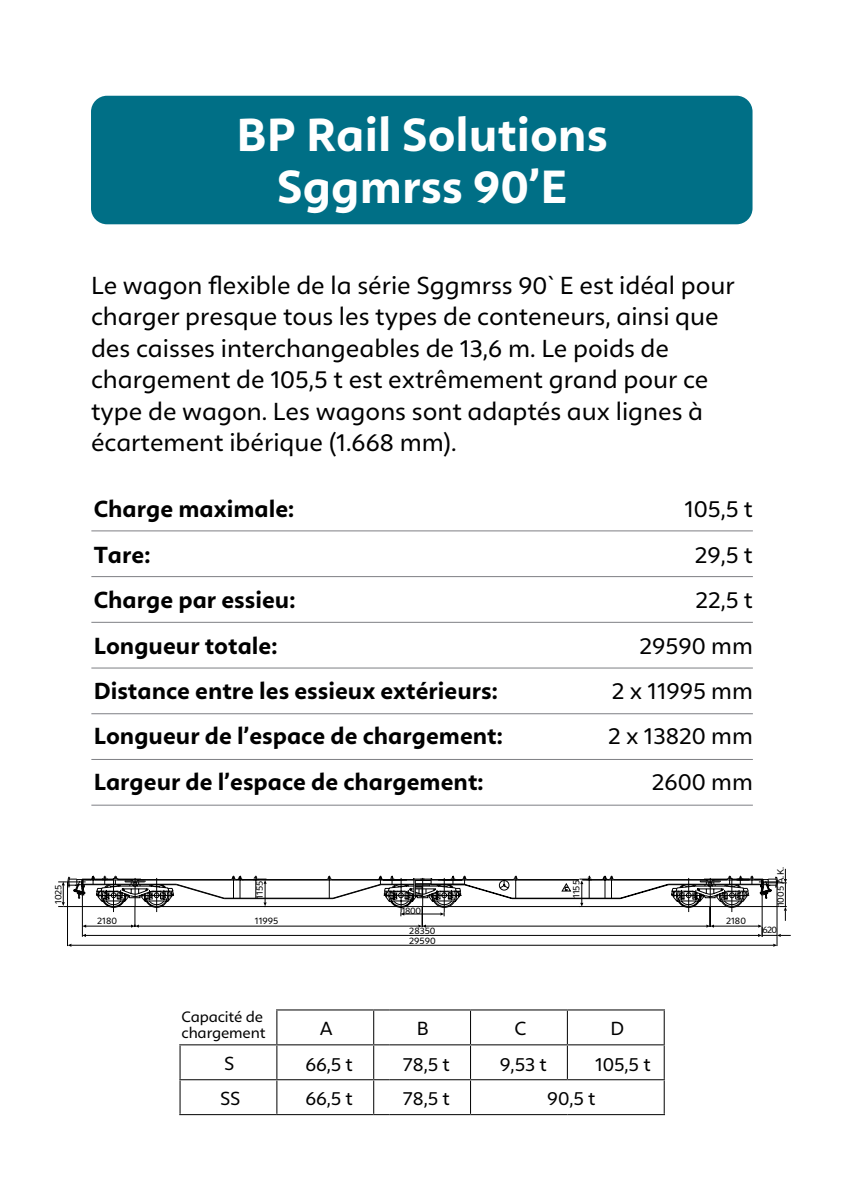
<style>
.page{position:relative;width:845px;height:1191px;background:#fff}
.page>*{position:absolute;margin:0;border:0;box-sizing:border-box;transform-origin:0 0}
.t1{font:700 48.6px/51.4px "Calima";color:#fff;text-align:center}
.t2{font:25.8px/31.4px "Calima";color:#000}
.t3{font:700 24.2px/45.4px "Calima";color:#000}
.t4{font:24.2px/45.4px "Calima";color:#000;text-align:right}
.t5{font:19.8px "Calima";letter-spacing:-.005em;color:#000}
.t6{font:15.8px/15.8px "Calima";letter-spacing:-.01em;color:#000}
.t7{font:9.8px "Calima";color:#000}
</style>
<div class="page">
<div style="left:91px;top:96px;width:661px;height:128px;background:#006f86;border-radius:16px"></div>
<svg style="left:58px;top:869px;width:733px;height:77px"></svg>
<svg style="left:374px;top:1009px;width:15px;height:1px"></svg>
<hr style="left:389px;top:1009px;width:81px;height:1px;background:#000">
<hr style="left:470px;top:1009px;width:97px;height:1px;background:#000">
<hr style="left:470px;top:1010px;width:1px;height:34px;background:#000">
<hr style="left:567px;top:1009px;width:98px;height:1px;background:#000">
<hr style="left:567px;top:1010px;width:1px;height:34px;background:#000">
<hr style="left:664px;top:1010px;width:1px;height:34px;background:#000">
<svg style="left:374px;top:1044px;width:15px;height:1px"></svg>
<hr style="left:373px;top:1045px;width:1px;height:34px;background:#000">
<hr style="left:389px;top:1044px;width:81px;height:1px;background:#000">
<hr style="left:470px;top:1044px;width:97px;height:1px;background:#000">
<hr style="left:470px;top:1045px;width:1px;height:34px;background:#000">
<hr style="left:567px;top:1044px;width:98px;height:1px;background:#000">
<hr style="left:567px;top:1045px;width:1px;height:34px;background:#000">
<hr style="left:664px;top:1045px;width:1px;height:34px;background:#000">
<svg style="left:374px;top:1079px;width:15px;height:1px"></svg>
<hr style="left:373px;top:1080px;width:1px;height:33px;background:#000">
<hr style="left:389px;top:1079px;width:81px;height:1px;background:#000">
<hr style="left:470px;top:1079px;width:97px;height:1px;background:#000">
<hr style="left:470px;top:1080px;width:1px;height:33px;background:#000">
<hr style="left:567px;top:1079px;width:98px;height:1px;background:#000">
<hr style="left:664px;top:1080px;width:1px;height:33px;background:#000">
<hr style="left:277px;top:1114px;width:97px;height:1px;background:#000">
<svg style="left:374px;top:1114px;width:15px;height:1px"></svg>
<hr style="left:389px;top:1114px;width:81px;height:1px;background:#000">
<hr style="left:470px;top:1114px;width:97px;height:1px;background:#000">
<hr style="left:567px;top:1114px;width:98px;height:1px;background:#000">
<hr style="left:179px;top:1044px;width:98px;height:1px;background:#000">
<hr style="left:180px;top:1045px;width:1px;height:34px;background:#000">
<hr style="left:276px;top:1045px;width:1px;height:34px;background:#000">
<hr style="left:179px;top:1079px;width:98px;height:1px;background:#000">
<hr style="left:180px;top:1080px;width:1px;height:33px;background:#000">
<hr style="left:276px;top:1080px;width:1px;height:33px;background:#000">
<hr style="left:179px;top:1114px;width:98px;height:1px;background:#000">
<hr style="left:276px;top:1009px;width:98px;height:1px;background:#000">
<hr style="left:276px;top:1010px;width:1px;height:34px;background:#000">
<hr style="left:373px;top:1010px;width:1px;height:34px;background:#000">
<hr style="left:277px;top:1044px;width:97px;height:1px;background:#000">
<hr style="left:277px;top:1079px;width:97px;height:1px;background:#000">
<hr style="left:91px;top:530px;width:662px;height:1px;background:#7e7f84">
<hr style="left:91px;top:576px;width:662px;height:1px;background:#7e7f84">
<hr style="left:91px;top:622px;width:662px;height:1px;background:#7e7f84">
<hr style="left:91px;top:667px;width:662px;height:1px;background:#7e7f84">
<hr style="left:91px;top:713px;width:662px;height:1px;background:#7e7f84">
<hr style="left:91px;top:759px;width:662px;height:1px;background:#7e7f84">
<hr style="left:91px;top:805px;width:662px;height:1px;background:#7e7f84">
<p class="t7" style="left:53px;top:904px;width:21px;rotate:-90deg">1025</p>
<h1 class="t1" style="left:237px;top:109px;width:373px">BP Rail Solutions<br>Sggmrss 90’E</h1>
<p class="t2" style="left:91px;top:270px;width:645px">Le wagon flexible de la série Sggmrss 90` E est idéal pour charger presque tous les types de conteneurs, ainsi que des caisses interchangeables de 13,6 m. Le poids de chargement de 105,5 t est extrêmement grand pour ce type de wagon. Les wagons sont adaptés aux lignes à écartement ibérique (1.668 mm).</p>
<p class="t3" style="left:94px;top:486px;width:410px">Charge maximale:<br>Tare:<br>Charge par essieu:<br>Longueur totale:<br>Distance entre les essieux extérieurs:<br>Longueur de l’espace de chargement:<br>Largeur de l’espace de chargement:</p>
<p class="t4" style="left:608px;top:486px;width:146px">105,5 t<br>29,5 t<br>22,5 t<br>29590 mm<br>2 x 11995 mm<br>2 x 13820 mm<br>2600 mm</p>
<p class="t7" style="left:254px;top:898px;width:19px;rotate:-90deg">1155</p>
<p class="t7" style="left:570px;top:898px;width:19px;rotate:-90deg">1155</p>
<p class="t7" style="left:255px;top:915px;width:25px">11995</p>
<p class="t7" style="left:402px;top:905px;width:21px">1800</p>
<p class="t7" style="left:97px;top:915px;width:21px">2180</p>
<p class="t7" style="left:726px;top:915px;width:21px">2180</p>
<p class="t7" style="left:409px;top:925px;width:28px">28350</p>
<p class="t7" style="left:409px;top:934px;width:28px">29590</p>
<p class="t7" style="left:775px;top:906px;width:41px;rotate:-90deg">1005 A.K.</p>
<p class="t7" style="left:762px;top:924px;width:16px">620</p>
<p class="t6" style="left:182px;top:1009px;width:85px">Capacité de chargement</p>
<p class="t5" style="left:320px;top:1017px;width:14px">A</p>
<p class="t5" style="left:417px;top:1017px;width:13px">B</p>
<p class="t5" style="left:514px;top:1017px;width:13px">C</p>
<p class="t5" style="left:610px;top:1017px;width:15px">D</p>
<p class="t5" style="left:224px;top:1052px;width:12px">S</p>
<p class="t5" style="left:305px;top:1052px;width:49px">66,5 t</p>
<p class="t5" style="left:403px;top:1052px;width:49px">78,5 t</p>
<p class="t5" style="left:500px;top:1052px;width:49px">9,53 t</p>
<p class="t5" style="left:595px;top:1052px;width:57px">105,5 t</p>
<p class="t5" style="left:220px;top:1087px;width:22px">SS</p>
<p class="t5" style="left:305px;top:1087px;width:49px">66,5 t</p>
<p class="t5" style="left:403px;top:1087px;width:49px">78,5 t</p>
<p class="t5" style="left:547px;top:1087px;width:50px">90,5 t</p>
</div>
